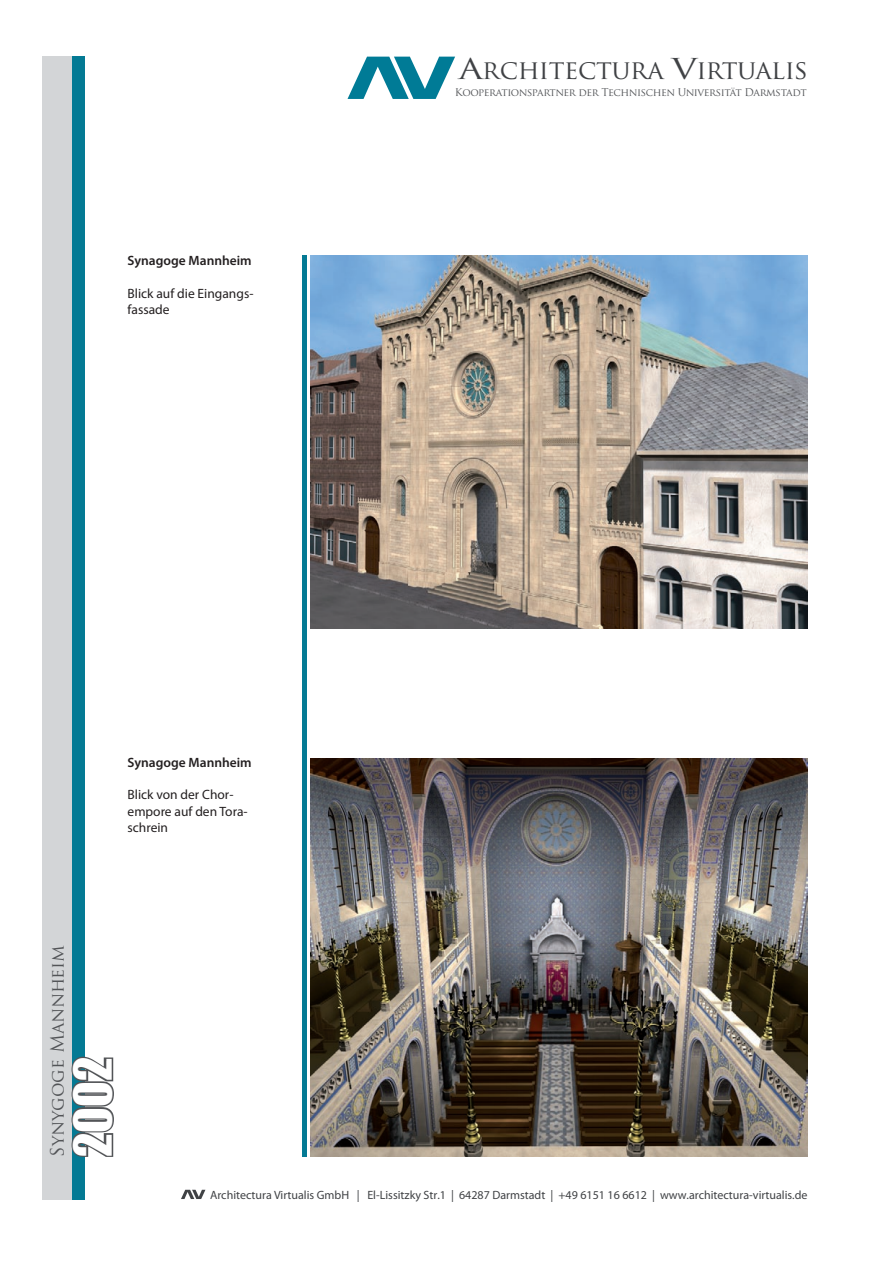
<style>
.page{position:relative;width:893px;height:1263px;background:#fff}
.page>*{position:absolute;margin:0;border:0;box-sizing:border-box;transform-origin:0 0}
.t1{font:48px "Impact";color:#fff}
.t2{font:26.1px "Trajan Pro";letter-spacing:-.015em;color:#404245}
.t3{font:18px "Trajan Pro";color:#525457}
.t4{font:13.5px/16.2px "Myriad Pro";color:#231f20}
.t5{font:600 13.5px "Myriad Pro";color:#231f20}
.t6{font:12px "Myriad Pro";color:#404245}
.t7{font:10.35px "Trajan Pro";letter-spacing:-.035em;color:#525457}
.s1{font-size:28.05px}
</style>
<div class="page">
<hr style="left:302px;top:255px;width:4px;height:902px;background:#047a94">
<div style="left:72px;top:56px;width:13px;height:1143px;background:#047a94"></div>
<div style="left:43px;top:56px;width:29px;height:1143px;background:#d3d5d7"></div>
<svg style="left:347px;top:57px;width:108px;height:42px"></svg>
<svg style="left:181px;top:1190px;width:24px;height:9px"></svg>
<svg style="left:71px;top:1056px;width:43px;height:101px"></svg>
<img style="left:310px;top:255px;width:498px;height:373px">
<img style="left:310px;top:759px;width:498px;height:398px">
<p class="t5" style="left:128px;top:252px;width:126px">Synagoge Mannheim</p>
<p class="t4" style="left:128px;top:285px;width:127px">Blick auf die Eingangs&shy;fassade</p>
<h2 class="t2" style="left:459px;top:53px;width:351px"><span class="s1">A</span>rchitectura <span class="s1">V</span>irtualis</h2>
<p class="t7" style="left:455px;top:86px;width:353px">Kooperationspartner der Technischen Universität Darmstadt</p>
<p class="t5" style="left:128px;top:754px;width:126px">Synagoge Mannheim</p>
<p class="t4" style="left:128px;top:787px;width:122px">Blick von der Chor&shy;empore auf den Tora&shy;schrein</p>
<h3 class="t3" style="left:46px;top:1157px;width:213px;rotate:-90deg">Synygoge Mannheim</h3>
<h1 class="t1" style="left:56px;top:1157px;width:101px;rotate:-90deg">2002</h1>
<p class="t6" style="left:210px;top:1187px;width:599px">Architectura Virtualis GmbH | El-Lissitzky Str.1 | 64287 Darmstadt | +49 6151 16 6612 | www.architectura-virtualis.de</p>
</div>
